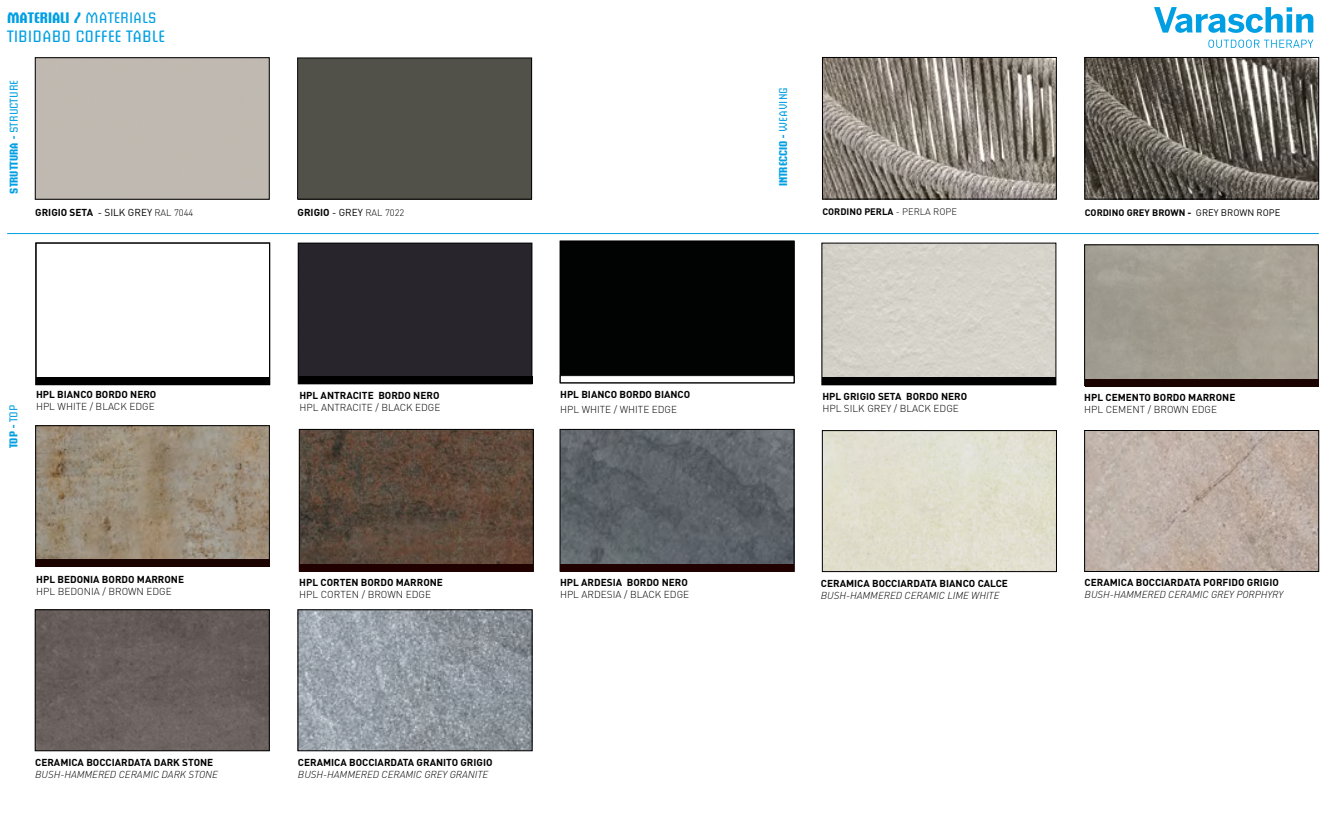
<style>
.page{position:relative;width:1326px;height:815px;background:#fff}
.page>*{position:absolute;margin:0;border:0;box-sizing:border-box;transform-origin:0 0}
.t1{font:16.25px "Briem Akademi Std";color:#009fe3}
.t2{font:700 15px "Briem Akademi Std";color:#009fe3}
.t3{font:700 11.25px "Briem Akademi Std";color:#009fe3}
.t4{font:700 10px "DIN";color:#000}
.t5{font:300 10px "DIN";color:#000}
.t6{font:italic 300 10px "DIN";color:#000}
.t7{font:700 9.38px "DIN";color:#000}
.t8{font:300 9.38px "DIN";color:#000}
.s1{font-weight:400}
.s2{font-weight:300;font-size:9.38px}
.s3{font-weight:700;font-size:10px}
.s4{font-weight:400;font-size:10px}
.s5{font-weight:300}
</style>
<div class="page">
<svg style="left:1154px;top:7px;width:159px;height:26px"></svg>
<svg style="left:1208px;top:40px;width:104px;height:8px"></svg>
<hr style="left:7px;top:233px;width:1311px;height:1px;background:#009fe3">
<img style="left:824px;top:59px;width:230px;height:138px">
<div style="left:822px;top:57px;width:234px;height:142px;border:1px solid #000"></div>
<div style="left:297px;top:58px;width:234px;height:141px;background:#525149"></div>
<div style="left:297px;top:58px;width:234px;height:141px;border:1px solid #000"></div>
<img style="left:1086px;top:59px;width:230px;height:138px">
<div style="left:1084px;top:57px;width:234px;height:142px;border:1px solid #000"></div>
<div style="left:560px;top:241px;width:234px;height:142px;background:#010202"></div>
<div style="left:560px;top:376px;width:234px;height:7px;background:#fff"></div>
<div style="left:560px;top:375px;width:234px;height:8px;border:1px solid #000"></div>
<img style="left:824px;top:432px;width:230px;height:138px">
<div style="left:822px;top:430px;width:234px;height:142px;border:1px solid #000"></div>
<img style="left:1086px;top:432px;width:230px;height:138px">
<div style="left:1084px;top:430px;width:234px;height:142px;border:1px solid #000"></div>
<img style="left:300px;top:612px;width:230px;height:137px">
<div style="left:298px;top:610px;width:234px;height:141px;border:1px solid #000"></div>
<img style="left:37px;top:612px;width:230px;height:137px">
<div style="left:35px;top:610px;width:234px;height:141px;border:1px solid #000"></div>
<div style="left:300px;top:245px;width:230px;height:132px;background:#29252d"></div>
<div style="left:298px;top:243px;width:234px;height:141px;border:1px solid #000"></div>
<div style="left:299px;top:377px;width:234px;height:7px;background:#000"></div>
<div style="left:36px;top:243px;width:234px;height:142px;border:1px solid #000"></div>
<div style="left:36px;top:378px;width:233px;height:7px;background:#000"></div>
<div style="left:823px;top:245px;width:230px;height:133px;background:#d5d3ca"></div>
<div style="left:822px;top:378px;width:233px;height:7px;background:#000"></div>
<div style="left:1084px;top:379px;width:234px;height:7px;background:#1b0400"></div>
<img style="left:37px;top:427px;width:230px;height:132px">
<div style="left:35px;top:425px;width:234px;height:142px;border:1px solid #000"></div>
<div style="left:36px;top:559px;width:234px;height:8px;background:#1b0400"></div>
<img style="left:301px;top:431px;width:230px;height:133px">
<div style="left:299px;top:429px;width:234px;height:142px;border:1px solid #000"></div>
<img style="left:562px;top:431px;width:230px;height:133px">
<div style="left:560px;top:429px;width:234px;height:142px;border:1px solid #000"></div>
<div style="left:299px;top:564px;width:234px;height:7px;background:#210000"></div>
<div style="left:560px;top:564px;width:234px;height:7px;background:#210000"></div>
<h2 class="t2" style="left:7px;top:9px;width:151px">MATERIALI / <span class="s1">MATERIALS</span></h2>
<h1 class="t1" style="left:7px;top:27px;width:159px">TIBIDABO COFFEE TABLE</h1>
<p class="t3" style="left:8px;top:194px;width:115px;rotate:-90deg">STRUTTURA - <span class="s1">STRUCTURE</span></p>
<p class="t3" style="left:776px;top:186px;width:101px;rotate:-90deg">INTRECCIO - <span class="s1">WEAVING</span></p>
<p class="t4" style="left:35px;top:205px;width:159px">GRIGIO SETA <span class="s1">- SILK GREY</span> <span class="s2">RAL 7044</span></p>
<p class="t8" style="left:297px;top:206px;width:108px"><span class="s3">GRIGIO</span> <span class="s4">- GREY</span> RAL 7022</p>
<p class="t7" style="left:822px;top:206px;width:136px">CORDINO PERLA <span class="s5">- PERLA ROPE</span></p>
<p class="t7" style="left:1084px;top:207px;width:197px">CORDINO GREY BROWN - <span class="s1">GREY BROWN ROPE</span></p>
<p class="t3" style="left:7px;top:448px;width:45px;rotate:-90deg">TOP - <span class="s1">TOP</span></p>
<p class="t4" style="left:36px;top:388px;width:122px">HPL BIANCO BORDO NERO</p>
<p class="t5" style="left:36px;top:400px;width:120px">HPL WHITE / BLACK EDGE</p>
<p class="t4" style="left:36px;top:573px;width:149px">HPL BEDONIA BORDO MARRONE</p>
<p class="t5" style="left:36px;top:586px;width:137px">HPL BEDONIA / BROWN EDGE</p>
<p class="t4" style="left:35px;top:755px;width:179px">CERAMICA BOCCIARDATA DARK STONE</p>
<p class="t6" style="left:35px;top:768px;width:184px">BUSH-HAMMERED CERAMIC DARK STONE</p>
<p class="t4" style="left:299px;top:389px;width:141px">HPL ANTRACITE BORDO NERO</p>
<p class="t5" style="left:299px;top:402px;width:142px">HPL ANTRACITE / BLACK EDGE</p>
<p class="t4" style="left:299px;top:576px;width:145px">HPL CORTEN BORDO MARRONE</p>
<p class="t5" style="left:299px;top:588px;width:133px">HPL CORTEN / BROWN EDGE</p>
<p class="t4" style="left:298px;top:755px;width:196px">CERAMICA BOCCIARDATA GRANITO GRIGIO</p>
<p class="t6" style="left:298px;top:768px;width:192px">BUSH-HAMMERED CERAMIC GREY GRANITE</p>
<p class="t4" style="left:560px;top:388px;width:131px">HPL BIANCO BORDO BIANCO</p>
<p class="t5" style="left:560px;top:403px;width:118px">HPL WHITE / WHITE EDGE</p>
<p class="t4" style="left:560px;top:576px;width:129px">HPL ARDESIA BORDO NERO</p>
<p class="t5" style="left:560px;top:588px;width:131px">HPL ARDESIA / BLACK EDGE</p>
<p class="t4" style="left:822px;top:389px;width:146px">HPL GRIGIO SETA BORDO NERO</p>
<p class="t5" style="left:822px;top:402px;width:138px">HPL SILK GREY / BLACK EDGE</p>
<p class="t4" style="left:820px;top:577px;width:188px">CERAMICA BOCCIARDATA BIANCO CALCE</p>
<p class="t6" style="left:820px;top:589px;width:180px">BUSH-HAMMERED CERAMIC LIME WHITE</p>
<p class="t4" style="left:1084px;top:391px;width:153px">HPL CEMENTO BORDO MARRONE</p>
<p class="t5" style="left:1084px;top:403px;width:134px">HPL CEMENT / BROWN EDGE</p>
<p class="t4" style="left:1084px;top:576px;width:196px">CERAMICA BOCCIARDATA PORFIDO GRIGIO</p>
<p class="t6" style="left:1084px;top:588px;width:200px">BUSH-HAMMERED CERAMIC GREY PORPHYRY</p>
</div>
